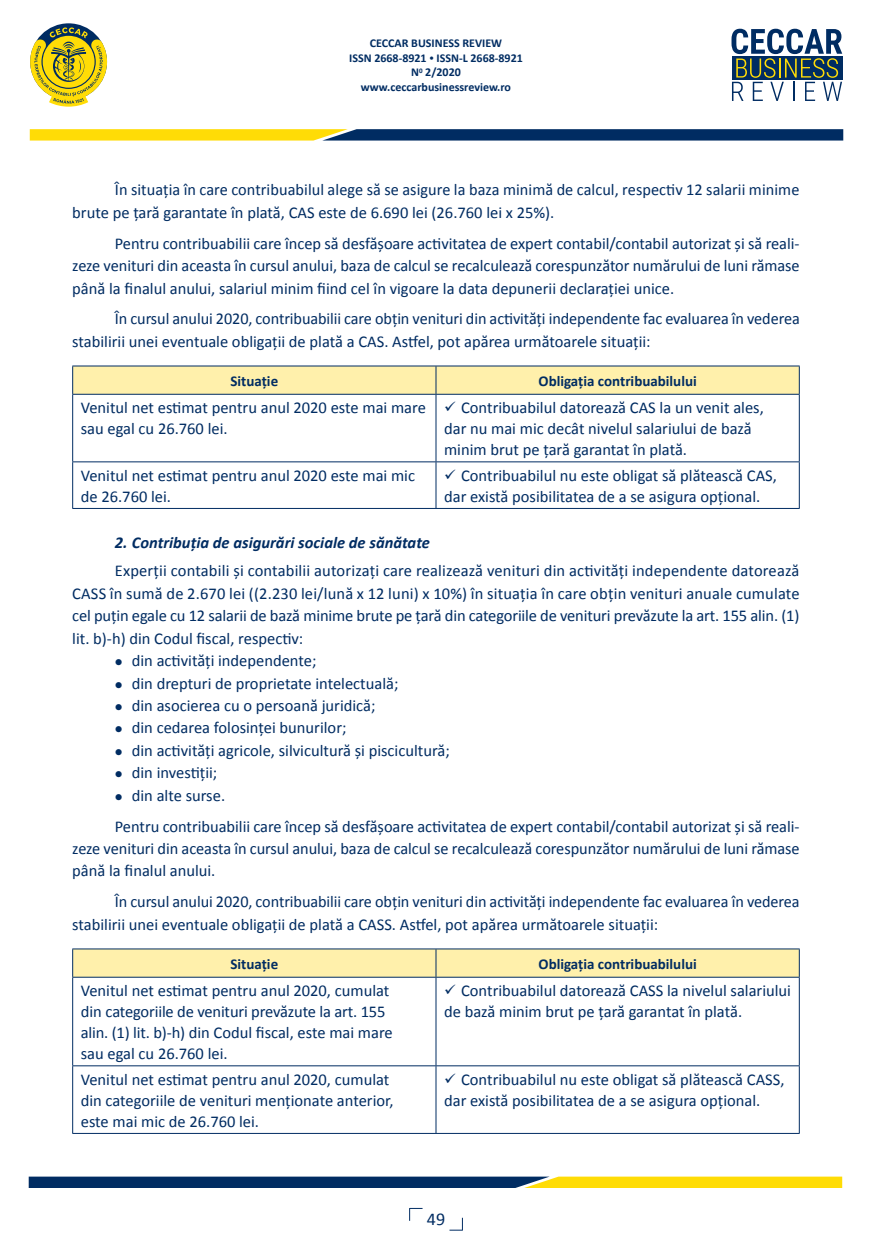
<style>
.page{position:relative;width:872px;height:1255px;background:#fff}
.page>*{position:absolute;margin:0;border:0;box-sizing:border-box;transform-origin:0 0}
.t1{font:18px "Calibri";color:#002c62}
.t2{font:16.5px/21px "Calibri";color:#002c62}
.t3{font:italic 700 16.5px "Calibri";color:#002c62}
.t4{font:700 15px "Calibri";color:#002c62}
.t5{font:700 12px/14.4px "Calibri";color:#002c62;text-align:center}
.s1{font-size:9px}
</style>
<div class="page">
<svg style="left:449px;top:1217px;width:14px;height:13px"></svg>
<svg style="left:731px;top:29px;width:111px;height:72px"></svg>
<svg style="left:30px;top:129px;width:813px;height:11px;background:#637144"></svg>
<svg style="left:30px;top:27px;width:77px;height:80px"></svg>
<svg style="left:29px;top:1176px;width:813px;height:11px;background:#69774c"></svg>
<svg style="left:409px;top:1207px;width:13px;height:13px"></svg>
<hr style="left:72px;top:365px;width:364px;height:1px;background:#002c62">
<hr style="left:436px;top:365px;width:363px;height:1px;background:#002c62">
<svg style="left:72px;top:366px;width:728px;height:28px;background:#f7eaa8"></svg>
<hr style="left:72px;top:394px;width:364px;height:1px;background:#002c62">
<hr style="left:72px;top:394px;width:1px;height:67px;background:#002c62">
<hr style="left:436px;top:394px;width:363px;height:1px;background:#002c62">
<hr style="left:435px;top:394px;width:1px;height:67px;background:#002c62">
<hr style="left:799px;top:394px;width:1px;height:67px;background:#002c62">
<hr style="left:72px;top:461px;width:364px;height:1px;background:#002c62">
<hr style="left:72px;top:462px;width:1px;height:46px;background:#002c62">
<hr style="left:436px;top:461px;width:363px;height:1px;background:#002c62">
<hr style="left:435px;top:462px;width:1px;height:46px;background:#002c62">
<hr style="left:799px;top:462px;width:1px;height:46px;background:#002c62">
<hr style="left:72px;top:508px;width:364px;height:1px;background:#002c62">
<hr style="left:436px;top:508px;width:363px;height:1px;background:#002c62">
<svg style="left:72px;top:948px;width:728px;height:29px;background:#f4e8a9"></svg>
<hr style="left:72px;top:976px;width:364px;height:1px;background:#002c62">
<hr style="left:72px;top:977px;width:1px;height:88px;background:#002c62">
<hr style="left:436px;top:976px;width:363px;height:1px;background:#002c62">
<hr style="left:435px;top:977px;width:1px;height:88px;background:#002c62">
<hr style="left:799px;top:977px;width:1px;height:88px;background:#002c62">
<hr style="left:72px;top:1065px;width:364px;height:1px;background:#002c62">
<hr style="left:72px;top:1066px;width:1px;height:66px;background:#002c62">
<hr style="left:436px;top:1065px;width:363px;height:1px;background:#002c62">
<hr style="left:435px;top:1066px;width:1px;height:66px;background:#002c62">
<hr style="left:799px;top:1066px;width:1px;height:66px;background:#002c62">
<hr style="left:72px;top:1132px;width:364px;height:1px;background:#002c62">
<hr style="left:436px;top:1132px;width:363px;height:1px;background:#002c62">
<p class="t5" style="left:349px;top:36px;width:175px">CECCAR BUSINESS REVIEW<br>ISSN 2668-8921 <span class="s1">•</span> ISSN-L 2668-8921<br>N<sup>0</sup> 2/2020 www.ceccarbusinessreview.ro</p>
<p class="t2" style="left:72px;top:178px;width:728px;line-height:22.4px;text-indent:43px">În situația în care contribuabilul alege să se asigure la baza minimă de calcul, respectiv 12 salarii minime brute pe țară garantate în plată, CAS este de 6.690 lei (26.760 lei x 25%).</p>
<p class="t2" style="left:72px;top:231px;width:729px;line-height:22.4px;text-align:justify;text-indent:43px">Pentru contribuabilii care încep să desfășoare activitatea de expert contabil/contabil autorizat și să reali&shy;zeze venituri din aceasta în cursul anului, baza de calcul se recalculează corespunzător numărului de luni rămase până la finalul anului, salariul minim fiind cel în vigoare la data depunerii declarației unice.</p>
<p class="t2" style="left:72px;top:307px;width:729px;line-height:22.4px;text-indent:43px">În cursul anului 2020, contribuabilii care obțin venituri din activități independente fac evaluarea în vederea stabilirii unei eventuale obligații de plată a CAS. Astfel, pot apărea următoarele situații:</p>
<p class="t4" style="left:230px;top:371px;width:49px">Situație</p>
<p class="t4" style="left:538px;top:371px;width:160px">Obligația contribuabilului</p>
<p class="t2" style="left:81px;top:396px;width:347px">Venitul net estimat pentru anul 2020 este mai mare sau egal cu 26.760 lei.</p>
<p class="t2" style="left:444px;top:396px;width:321px">✓ Contribuabilul datorează CAS la un venit ales, dar nu mai mic decât nivelul salariului de bază minim brut pe țară garantat în plată.</p>
<p class="t2" style="left:81px;top:464px;width:336px">Venitul net estimat pentru anul 2020 este mai mic de 26.760 lei.</p>
<p class="t2" style="left:444px;top:464px;width:334px">✓ Contribuabilul nu este obligat să plătească CAS, dar există posibilitatea de a se asigura opțional.</p>
<p class="t3" style="left:115px;top:532px;width:317px">2. Contribuția de asigurări sociale de sănătate</p>
<p class="t2" style="left:72px;top:559px;width:729px;line-height:22.4px;text-align:justify;text-indent:43px">Experții contabili şi contabilii autorizați care realizează venituri din activități independente datorează CASS în sumă de 2.670 lei ((2.230 lei/lună x 12 luni) x 10%) în situația în care obţin venituri anuale cumulate cel puțin egale cu 12 salarii de bază minime brute pe țară din categoriile de venituri prevăzute la art. 155 alin. (1) lit. b)-h) din Codul fiscal, respectiv:</p>
<p class="t2" style="left:115px;top:649px;width:203px">● din activități independente;</p>
<p class="t2" style="left:115px;top:671px;width:285px">● din drepturi de proprietate intelectuală;</p>
<p class="t2" style="left:115px;top:694px;width:262px">● din asocierea cu o persoană juridică;</p>
<p class="t2" style="left:115px;top:716px;width:233px">● din cedarea folosinței bunurilor;</p>
<p class="t2" style="left:115px;top:739px;width:336px">● din activități agricole, silvicultură și piscicultură;</p>
<p class="t2" style="left:115px;top:761px;width:104px">● din investiţii;</p>
<p class="t2" style="left:115px;top:779px;width:686px;line-height:30.9px">● din alte surse.<br>Pentru contribuabilii care încep să desfășoare activitatea de expert contabil/contabil autorizat și să reali-</p>
<p class="t2" style="left:72px;top:836px;width:729px;line-height:22.4px">zeze venituri din aceasta în cursul anului, baza de calcul se recalculează corespunzător numărului de luni rămase până la finalul anului.</p>
<p class="t2" style="left:72px;top:889px;width:729px;line-height:22.4px;text-indent:43px">În cursul anului 2020, contribuabilii care obțin venituri din activităţi independente fac evaluarea în vederea stabilirii unei eventuale obligații de plată a CASS. Astfel, pot apărea următoarele situații:</p>
<p class="t4" style="left:230px;top:954px;width:49px">Situație</p>
<p class="t4" style="left:538px;top:954px;width:160px">Obligația contribuabilului</p>
<p class="t2" style="left:81px;top:979px;width:313px">Venitul net estimat pentru anul 2020, cumulat din categoriile de venituri prevăzute la art. 155 alin. (1) lit. b)-h) din Codul fiscal, este mai mare sau egal cu 26.760 lei.</p>
<p class="t2" style="left:444px;top:979px;width:348px">✓ Contribuabilul datorează CASS la nivelul salariului de bază minim brut pe țară garantat în plată.</p>
<p class="t2" style="left:81px;top:1067px;width:314px">Venitul net estimat pentru anul 2020, cumulat din categoriile de venituri menţionate anterior, este mai mic de 26.760 lei.</p>
<p class="t2" style="left:444px;top:1067px;width:342px">✓ Contribuabilul nu este obligat să plătească CASS, dar există posibilitatea de a se asigura opțional.</p>
<p class="t1" style="left:427px;top:1208px;width:20px">49</p>
</div>
